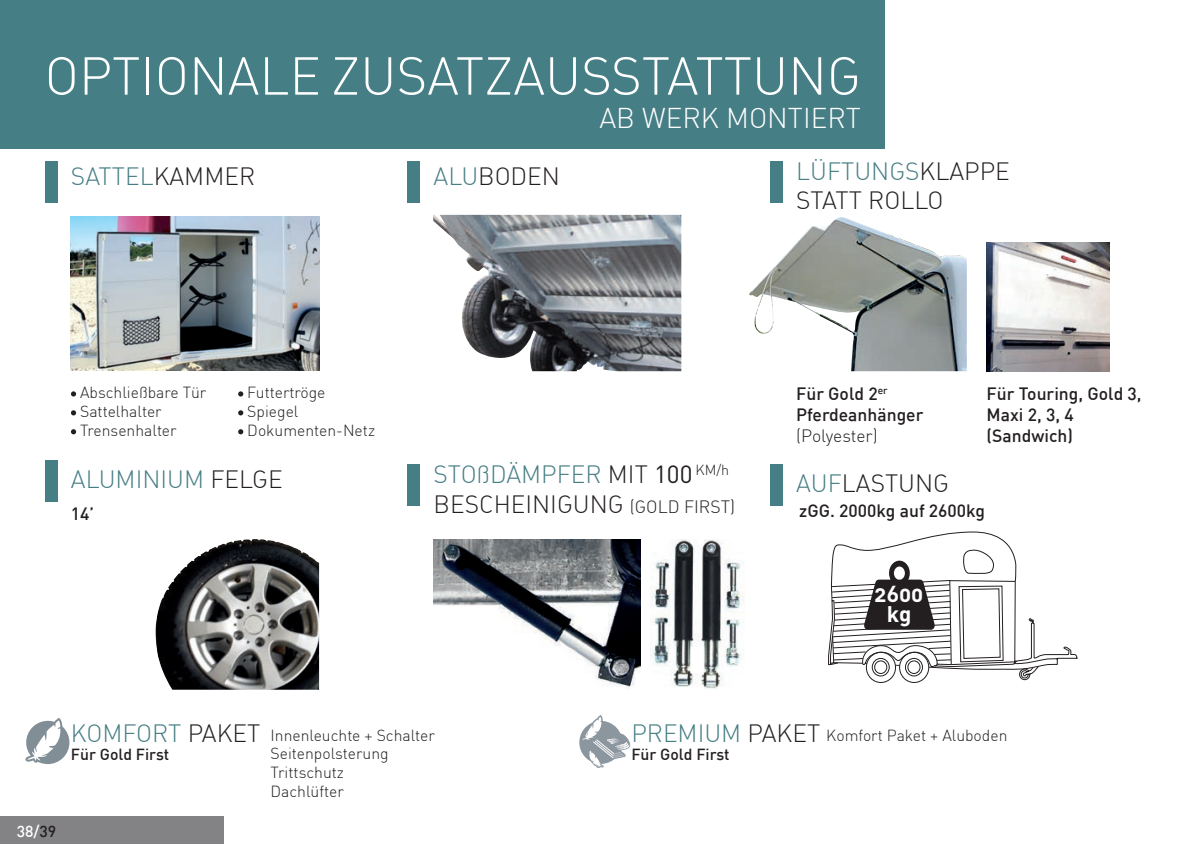
<style>
.page{position:relative;width:1191px;height:844px;background:#fff}
.page>*{position:absolute;margin:0;border:0;box-sizing:border-box;transform-origin:0 0}
.t1{font:52.5px "DIN Light Alternate";color:#fff}
.t2{font:28px "DIN Light Alternate";color:#fff}
.t3{font:24.5px/29.4px "DIN Light Alternate";color:#231f20}
.t4{font:24.5px "DIN Light Alternate";color:#467e85}
.t5{font:24.5px "DIN Light Alternate";color:#221e1f}
.t6{font:22.22px/19.9px "DIN Bold Alternate";color:#fff;text-align:center}
.t7{font:500 17.5px/21px "DIN";color:#231f20}
.t8{font:300 17.5px "DIN";letter-spacing:-.01em;color:#231f20}
.t9{font:300 15.75px/18.9px "DIN";color:#231f20}
.t10{font:500 15.75px "DIN";color:#231f20}
.t11{font:500 15.75px "DIN";color:#fff}
.s1{color:#231f20}
.s2{color:#467e85}
.s3{font-family:"DIN Pro"}
.s4{font-size:17.5px}
.s5{font-family:"DIN Light Alternate";font-weight:400;font-size:24.5px;color:#467e85}
.s6{font-family:"DIN Light Alternate";font-weight:400;font-size:24.5px}
</style>
<div class="page">
<img style="left:986px;top:242px;width:123px;height:129px">
<div style="left:0;top:0;width:885px;height:149px;background:#467e85"></div>
<div style="left:0;top:816px;width:223px;height:27px;background:#838284"></div>
<svg style="left:828px;top:531px;width:250px;height:152px"></svg>
<div style="left:45px;top:161px;width:13px;height:42px;background:#467e85"></div>
<div style="left:407px;top:161px;width:13px;height:42px;background:#467e85"></div>
<div style="left:770px;top:161px;width:12px;height:42px;background:#467e85"></div>
<div style="left:45px;top:460px;width:13px;height:42px;background:#467e85"></div>
<div style="left:407px;top:464px;width:13px;height:42px;background:#467e85"></div>
<div style="left:770px;top:464px;width:12px;height:42px;background:#467e85"></div>
<img style="left:433px;top:539px;width:207px;height:149px">
<img style="left:650px;top:539px;width:94px;height:150px">
<img style="left:433px;top:215px;width:248px;height:156px">
<img style="left:749px;top:217px;width:217px;height:154px">
<img style="left:155px;top:539px;width:164px;height:150px">
<img style="left:71px;top:216px;width:248px;height:154px">
<svg style="left:71px;top:391px;width:5px;height:5px"></svg>
<svg style="left:71px;top:410px;width:5px;height:5px"></svg>
<svg style="left:71px;top:429px;width:5px;height:5px"></svg>
<svg style="left:238px;top:391px;width:5px;height:5px"></svg>
<svg style="left:238px;top:410px;width:5px;height:5px"></svg>
<svg style="left:238px;top:429px;width:5px;height:5px"></svg>
<div style="left:26px;top:720px;width:43px;height:43px;background:#818e96;border-radius:50%"></div>
<svg style="left:25px;top:718px;width:38px;height:44px"></svg>
<svg style="left:579px;top:715px;width:51px;height:52px"></svg>
<h1 class="t1" style="left:45px;top:43px;width:818px">OPTIONALE ZUSATZAUSSTATTUNG</h1>
<h2 class="t2" style="left:599px;top:101px;width:263px">AB WERK MONTIERT</h2>
<h3 class="t4" style="left:71px;top:161px;width:186px">SATTEL<span class="s1">KAMMER</span></h3>
<h3 class="t3" style="left:433px;top:161px;width:128px"><span class="s2">ALU</span>BODEN</h3>
<p class="t9" style="left:80px;top:382px;width:128px">Abschließbare Tür<br>Sattelhalter<br>Trensenhalter</p>
<p class="t9" style="left:247px;top:382px;width:129px">Futtertröge<br>Spiegel<br>Dokumenten-Netz</p>
<h3 class="t3" style="left:796px;top:156px;width:215px"><span class="s2">LÜFTUNGS</span>KLAPPE<br>STATT ROLLO</h3>
<p class="t7" style="left:796px;top:382px;width:129px">Für Gold 2<sup>er<br></sup>Pferdeanhänger</p>
<p class="t8" style="left:796px;top:425px;width:83px">(Polyester)</p>
<p class="t7" style="left:986px;top:382px;width:156px">Für Touring, Gold 3,<br>Maxi 2, 3, 4 (Sandwich)</p>
<h3 class="t3" style="left:433px;top:459px;width:303px"><span class="s2">STOßDÄMPFER</span> MIT <span class="s3">100</span> <sup>KM/h<br></sup>BESCHEINIGUNG <span class="s4">(GOLD FIRST)</span></h3>
<h3 class="t4" style="left:71px;top:464px;width:213px">ALUMINIUM <span class="s1">FELGE</span></h3>
<h3 class="t5" style="left:796px;top:468px;width:154px"><span class="s2">AUF</span>LASTUNG</h3>
<p class="t7" style="left:799px;top:499px;width:187px">zGG. 2000kg auf 2600kg</p>
<p class="t7" style="left:71px;top:502px;width:25px">14’</p>
<h3 class="t6" style="left:874px;top:583px;width:50px">2600 kg</h3>
<p class="t11" style="left:17px;top:820px;width:41px">38/<span class="s1">39</span></p>
<p class="t9" style="left:71px;top:725px;width:365px"><span class="s5">KOMFORT</span> <span class="s6">PAKET</span> Innenleuchte + Schalter</p>
<h3 class="t4" style="left:631px;top:717px;width:190px">PREMIUM <span class="s1">PAKET</span></h3>
<p class="t9" style="left:271px;top:744px;width:120px">Seitenpolsterung<br>Trittschutz<br>Dachlüfter</p>
<p class="t10" style="left:71px;top:744px;width:100px">Für Gold First</p>
<p class="t10" style="left:631px;top:744px;width:100px">Für Gold First</p>
<p class="t9" style="left:826px;top:725px;width:183px">Komfort Paket + Aluboden</p>
</div>
